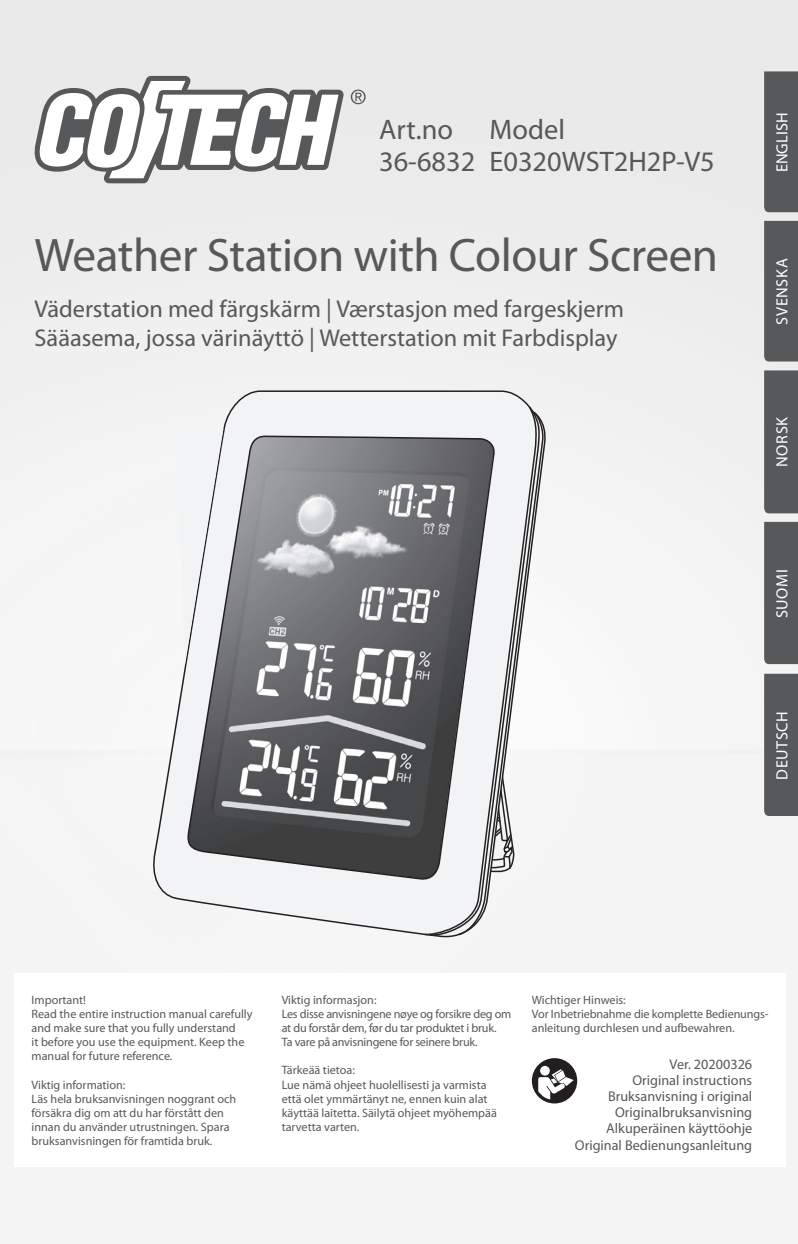
<style>
.page{position:relative;width:798px;height:1244px;background:#fff}
.page>*{position:absolute;margin:0;border:0;box-sizing:border-box;transform-origin:0 0}
.t1{font:47.25px "Myriad Pro";letter-spacing:-.01em;color:#57585a}
.t2{font:28.35px/32.2px "Myriad Pro";color:#57585a}
.t3{font:24.3px/29px "Myriad Pro";color:#57585a}
.t4{font:16.2px "Myriad Pro";letter-spacing:.035em;color:#fff}
.t5{font:16.2px "Myriad Pro";letter-spacing:.01em;color:#fff}
.t6{font:14.17px/16.2px "Myriad Pro";color:#57585a;text-align:right}
.t7{font:12.15px/14.2px "Myriad Pro";color:#57585a}
.t8{font:12.15px/14.2px "Myriad Pro";letter-spacing:-.02em;color:#57585a}
</style>
<div class="page">
<div style="left:763px;top:71px;width:34px;height:141px;background:#57585a"></div>
<div style="left:763px;top:221px;width:34px;height:140px;background:#57585a"></div>
<div style="left:763px;top:370px;width:34px;height:143px;background:#57585a"></div>
<div style="left:763px;top:522px;width:34px;height:142px;background:#57585a"></div>
<div style="left:763px;top:674px;width:34px;height:142px;background:#57585a"></div>
<svg style="left:34px;top:76px;width:309px;height:107px"></svg>
<svg style="left:350px;top:90px;width:15px;height:14px"></svg>
<div style="left:531px;top:1058px;width:46px;height:45px;background:#231f20;border-radius:50%"></div>
<div style="left:540px;top:1066px;width:9px;height:9px;background:#fff;border-radius:50%"></div>
<svg style="left:538px;top:1069px;width:35px;height:30px"></svg>
<svg style="left:150px;top:390px;width:397px;height:549px"></svg>
<svg style="left:423px;top:405px;width:114px;height:530px"></svg>
<svg style="left:457px;top:411px;width:88px;height:525px"></svg>
<div style="left:175px;top:429px;width:48px;height:235px;background:#f2f3f4"></div>
<h2 class="t2" style="left:379px;top:114px;width:337px;text-indent:110px">Model<br>36-6832 E0320WST2H2P-V5</h2>
<h2 class="t2" style="left:379px;top:114px;width:75px">Art.no</h2>
<h1 class="t1" style="left:35px;top:229px;width:684px">Weather Station with Colour Screen</h1>
<h3 class="t3" style="left:35px;top:295px;width:590px">Väderstation med färgskärm | Værstasjon med fargeskjerm<br>Sääasema, jossa värinäyttö | Wetterstation mit Farbdisplay</h3>
<h3 class="t5" style="left:772px;top:172px;width:62px;rotate:-90deg">ENGLISH</h3>
<h3 class="t4" style="left:772px;top:325px;width:68px;rotate:-90deg">SVENSKA</h3>
<h3 class="t4" style="left:772px;top:467px;width:52px;rotate:-90deg">NORSK</h3>
<h3 class="t4" style="left:772px;top:618px;width:50px;rotate:-90deg">SUOMI</h3>
<h3 class="t4" style="left:772px;top:780px;width:70px;rotate:-90deg">DEUTSCH</h3>
<p class="t7" style="left:32px;top:992px;width:222px">Important!<br>Read the entire instruction manual carefully and make sure that you fully understand<br>it before you use the equipment. Keep the manual for future reference.</p>
<p class="t7" style="left:32px;top:1077px;width:206px">Viktig information:<br>Läs hela bruksanvisningen noggrant och försäkra dig om att du har förstått den innan du använder utrustningen. Spara bruksanvisningen för framtida bruk.</p>
<p class="t8" style="left:281px;top:992px;width:231px">Viktig informasjon:<br>Les disse anvisningene nøye og forsikre deg om at du forstår dem, før du tar produktet i bruk.<br>Ta vare på anvisningene for seinere bruk.</p>
<p class="t7" style="left:281px;top:1063px;width:217px">Tärkeää tietoa:<br>Lue nämä ohjeet huolellisesti ja varmista että olet ymmärtänyt ne, ennen kuin alat käyttää laitetta. Säilytä ohjeet myöhempää tarvetta varten.</p>
<p class="t7" style="left:531px;top:992px;width:238px">Wichtiger Hinweis:<br>Vor Inbetriebnahme die komplette Bedienungs&shy;anleitung durchlesen und aufbewahren.</p>
<p class="t6" style="left:574px;top:1056px;width:179px">Ver. 20200326<br>Original instructions<br>Bruksanvisning i original<br>Originalbruksanvisning<br>Alkuperäinen käyttöohje<br>Original Bedienungsanleitung</p>
</div>
